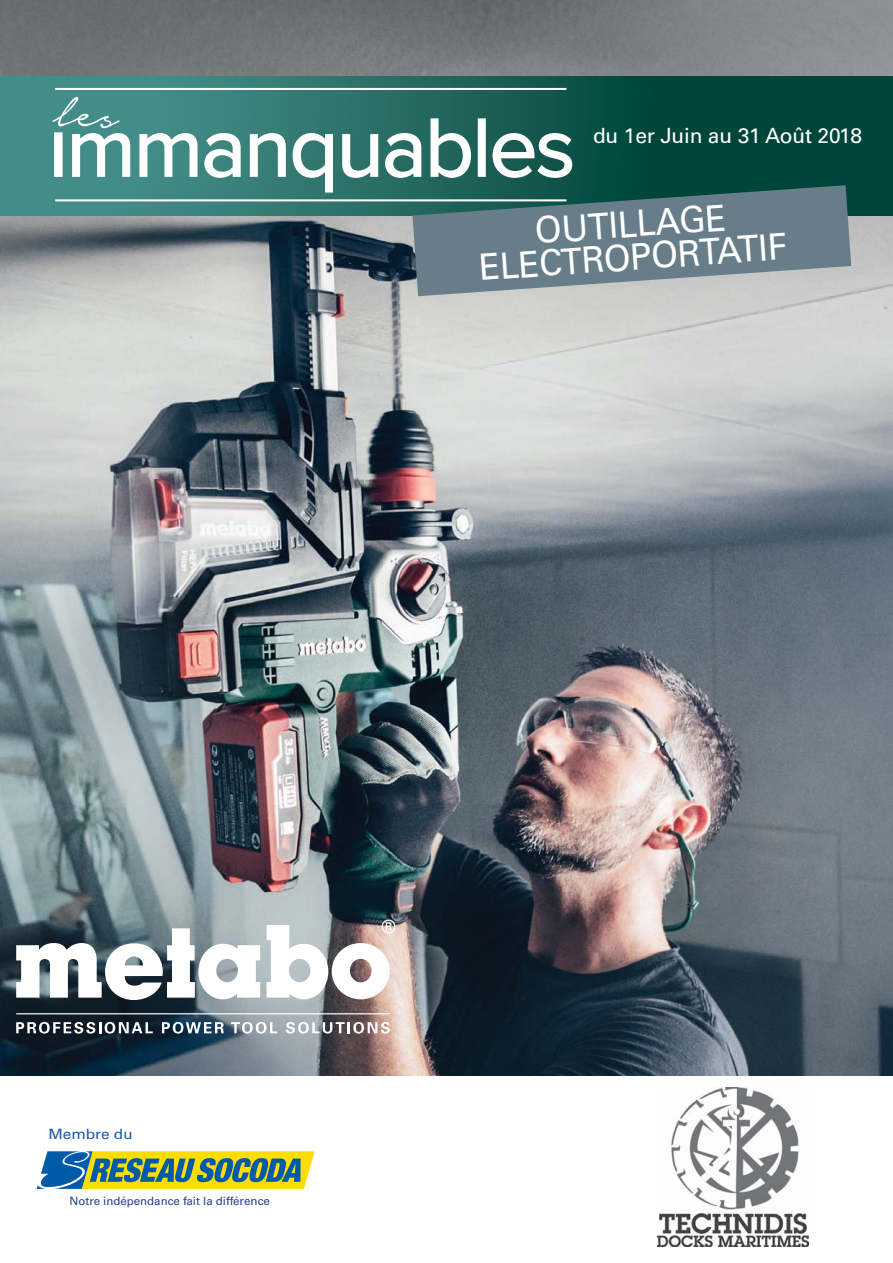
<style>
.page{position:relative;width:893px;height:1263px;background:#fff}
.page>*{position:absolute;margin:0;border:0;box-sizing:border-box;transform-origin:0 0}
.t1{font:36.3px/33px "Univers Metabo";color:#fff;text-align:center;scale:.95 1}
.t2{font:21px "Univers Metabo";letter-spacing:-.01em;color:#fff}
.t3{font:14.25px "Univers Metabo";color:#1d5aa9;scale:1.08 1}
.t4{font:11.4px "Univers Metabo";color:#25408e}
.s1{font-size:11.7px}
</style>
<div class="page">
<svg style="left:36px;top:1151px;width:279px;height:38px;background:#8da55f"></svg>
<img style="left:657px;top:1088px;width:151px;height:159px">
<img style="left:0;top:0;width:893px;height:1076px">
<svg style="left:0;top:76px;width:893px;height:140px;background:#1d645b"></svg>
<svg style="left:139px;top:132px;width:59px;height:46px"></svg>
<svg style="left:204px;top:132px;width:37px;height:47px"></svg>
<svg style="left:249px;top:132px;width:85px;height:61px"></svg>
<svg style="left:341px;top:132px;width:81px;height:47px"></svg>
<svg style="left:430px;top:118px;width:42px;height:61px"></svg>
<div style="left:478px;top:119px;width:7px;height:57px;background:#fff"></div>
<div style="left:478px;top:118px;width:8px;height:59px;border:2px solid #fff"></div>
<svg style="left:492px;top:132px;width:81px;height:47px"></svg>
<hr style="left:55px;top:88px;width:511px;height:2px;background:#fff">
<hr style="left:55px;top:199px;width:511px;height:2px;background:#fff">
<svg style="left:52px;top:97px;width:79px;height:81px"></svg>
<svg style="left:412px;top:185px;width:439px;height:111px;background:#698289"></svg>
<svg style="left:16px;top:928px;width:244px;height:72px"></svg>
<svg style="left:267px;top:920px;width:128px;height:79px"></svg>
<hr style="left:16px;top:1013px;width:374px;height:1px;background:#fff">
<svg style="left:16px;top:1022px;width:137px;height:12px"></svg>
<svg style="left:162px;top:1022px;width:62px;height:12px"></svg>
<svg style="left:231px;top:1022px;width:46px;height:12px"></svg>
<svg style="left:286px;top:1022px;width:104px;height:12px"></svg>
<h2 class="t2" style="left:593px;top:127px;width:271px">du 1er Juin au 31 Août 2018</h2>
<h1 class="t1" style="left:476px;top:220px;width:326px;rotate:-4deg">OUTILLAGE<br>ELECTROPORTATIF</h1>
<p class="t3" style="left:48px;top:1128px;width:80px">Membre du</p>
<p class="t4" style="left:70px;top:1196px;width:202px">Notre indépendance fait la diffé<span class="s1">rence</span></p>
</div>
